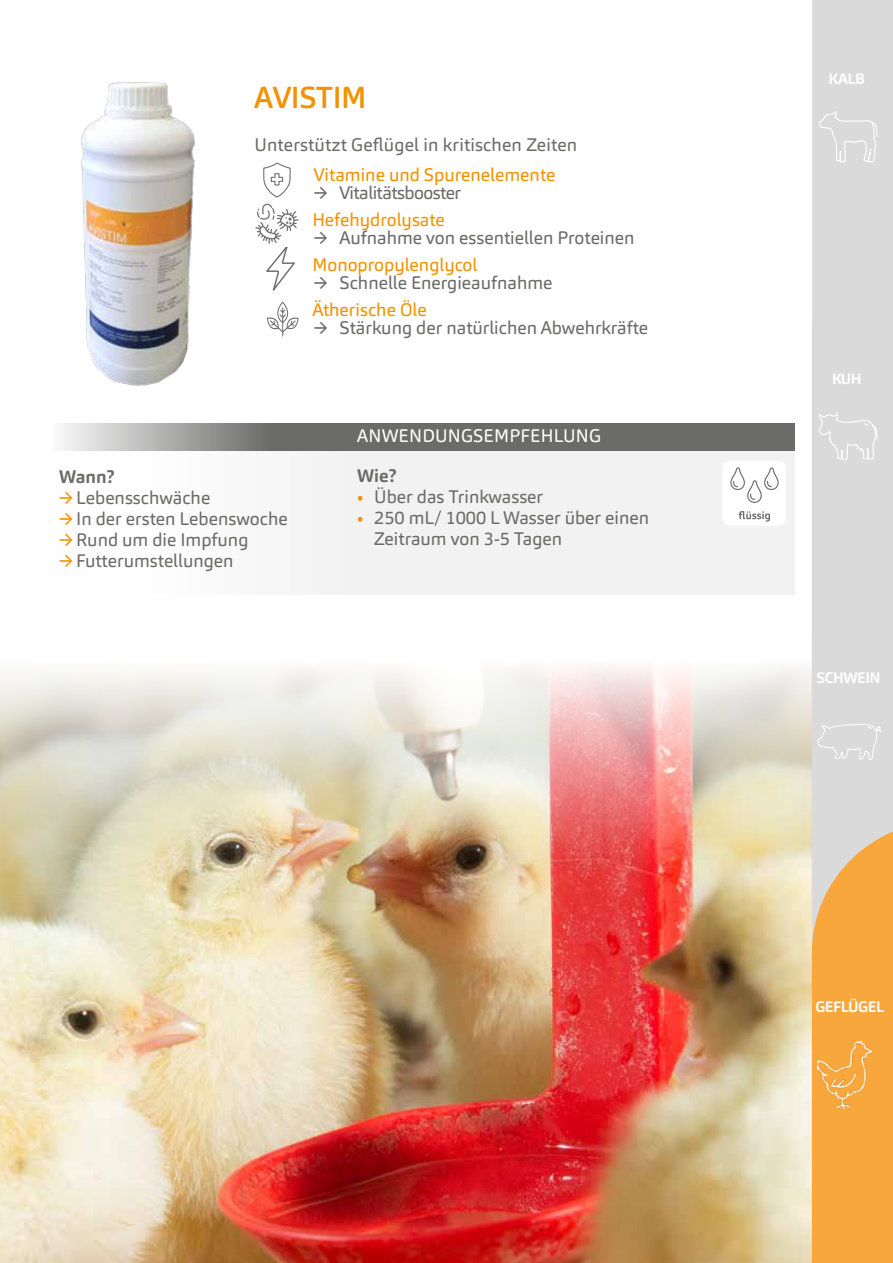
<style>
.page{position:relative;width:893px;height:1263px;background:#fff}
.page>*{position:absolute;margin:0;border:0;box-sizing:border-box;transform-origin:0 0}
.t1{font:500 30px "Carnas";letter-spacing:-.015em;color:#f39200}
.t2{font:18px/21px "Carnas";color:#6b6b6a}
.t3{font:18px "Carnas";color:#f39200}
.t4{font:18px "Carnas";letter-spacing:.01em;color:#fff}
.t5{font:18px "Carnas";letter-spacing:-.03em;color:#6b6b6a}
.t6{font:700 18px "Carnas";color:#6b6b6a}
.t7{font:700 15px "Carnas";letter-spacing:-.03em;color:#fff}
.s1{color:#f39200}
</style>
<div class="page">
<img style="left:0;top:869px;width:812px;height:394px">
<img style="left:0;top:664px;width:812px;height:205px">
<img style="left:81px;top:82px;width:114px;height:304px">
<div style="left:53px;top:423px;width:742px;height:171px;background:#f2f2f2"></div>
<svg style="left:82px;top:423px;width:713px;height:28px;background:#7b7b7a"></svg>
<svg style="left:722px;top:461px;width:64px;height:64px"></svg>
<div style="left:812px;top:0;width:81px;height:193px;background:#dadada"></div>
<div style="left:812px;top:193px;width:81px;height:310px;background:#dadada"></div>
<svg style="left:818px;top:110px;width:60px;height:53px;background:#ddd"></svg>
<svg style="left:818px;top:412px;width:60px;height:49px;background:#ddd"></svg>
<div style="left:812px;top:503px;width:81px;height:317px;background:#dadada"></div>
<svg style="left:817px;top:720px;width:65px;height:40px;background:#ddd"></svg>
<svg style="left:812px;top:820px;width:81px;height:443px;background:#f3ac4c"></svg>
<img style="left:818px;top:1042px;width:54px;height:66px">
<svg style="left:267px;top:301px;width:32px;height:35px"></svg>
<svg style="left:255px;top:163px;width:44px;height:128px"></svg>
<h1 class="t1" style="left:254px;top:78px;width:114px">AVISTIM</h1>
<p class="t2" style="left:254px;top:134px;width:324px">Unterstützt Geflügel in kritischen Zeiten</p>
<p class="t3" style="left:314px;top:163px;width:243px">Vitamine und Spurenelemente</p>
<p class="t5" style="left:314px;top:181px;width:149px">→ Vitalitätsbooster</p>
<p class="t3" style="left:312px;top:208px;width:134px">Hefehydrolysate</p>
<p class="t2" style="left:314px;top:227px;width:322px">→ Aufnahme von essentiellen Proteinen</p>
<p class="t3" style="left:312px;top:253px;width:167px">Monopropylenglycol</p>
<p class="t2" style="left:314px;top:272px;width:240px">→ Schnelle Energieaufnahme</p>
<p class="t3" style="left:312px;top:298px;width:116px">Ätherische Öle</p>
<p class="t2" style="left:314px;top:317px;width:336px">→ Stärkung der natürlichen Abwehrkräfte</p>
<p class="t6" style="left:59px;top:465px;width:57px">Wann?</p>
<p class="t2" style="left:59px;top:487px;width:153px"><span class="s1">→</span> Lebensschwäche</p>
<p class="t2" style="left:59px;top:508px;width:230px"><span class="s1">→</span> In der ersten Lebenswoche</p>
<p class="t2" style="left:59px;top:529px;width:191px"><span class="s1">→</span> Rund um die Impfung</p>
<p class="t2" style="left:59px;top:550px;width:176px"><span class="s1">→</span> Futterumstellungen</p>
<p class="t4" style="left:357px;top:425px;width:245px">ANWENDUNGSEMPFEHLUNG</p>
<p class="t6" style="left:357px;top:464px;width:41px">Wie?</p>
<p class="t2" style="left:357px;top:486px;width:188px"><span class="s1">•</span> Über das Trinkwasser</p>
<p class="t2" style="left:374px;top:507px;width:276px;text-indent:-17px"><span class="s1">•</span> 250 mL/ 1000 L Wasser über einen<br>Zeitraum von 3-5 Tagen</p>
<p class="t7" style="left:829px;top:69px;width:38px">KALB</p>
<p class="t7" style="left:832px;top:369px;width:31px">KUH</p>
<p class="t7" style="left:817px;top:668px;width:66px">SCHWEIN</p>
<p class="t7" style="left:815px;top:997px;width:71px">GEFLÜGEL</p>
</div>
